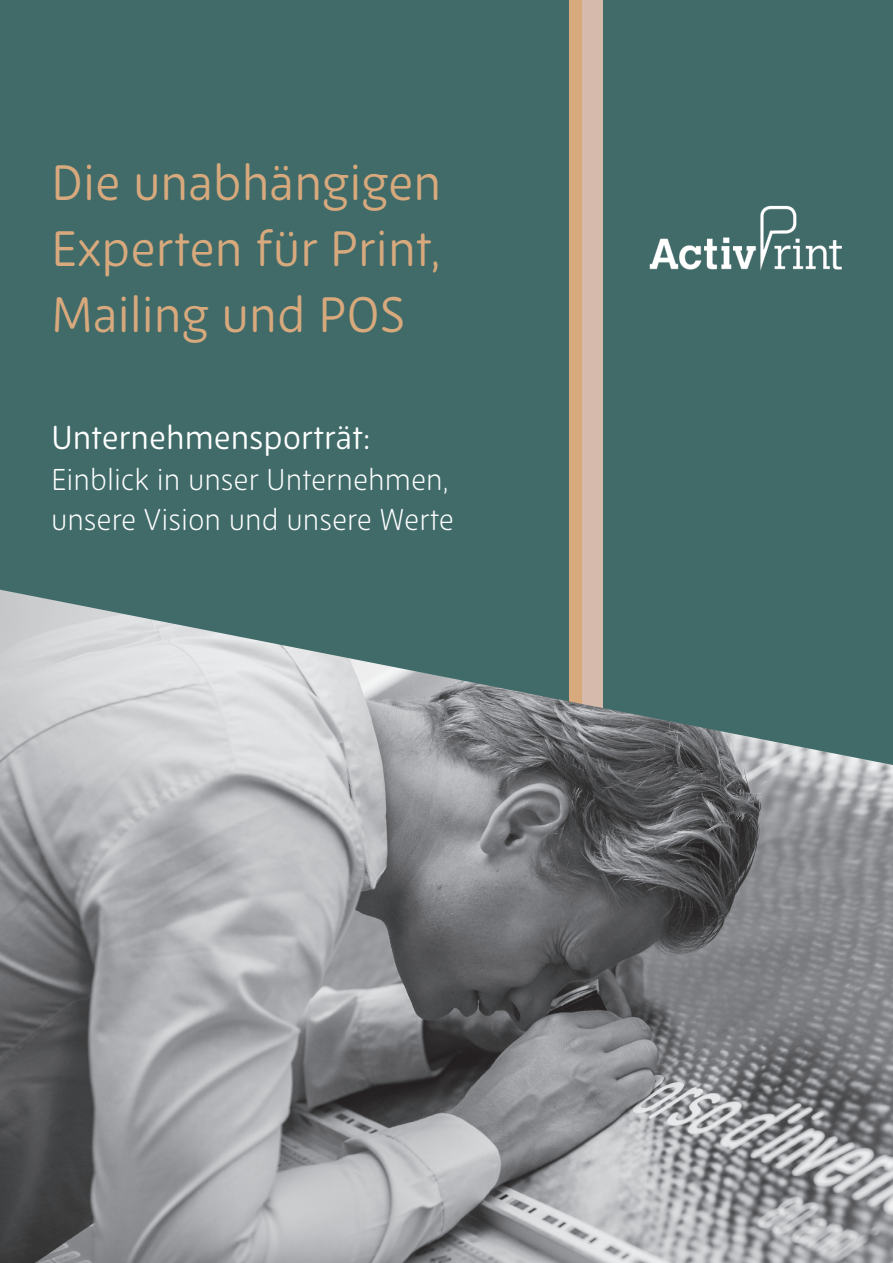
<style>
.page{position:relative;width:893px;height:1263px;background:#fff}
.page>*{position:absolute;margin:0;border:0;box-sizing:border-box;transform-origin:0 0}
.t1{font:49.5px/66px "New Zen";color:#d7a97d;text-align:justify}
.t2{font:33px "New Zen";color:#fff}
.t3{font:300 30px/40.5px "New Zen";color:#fff}
</style>
<div class="page">
<div style="left:0;top:0;width:893px;height:791px;background:#406b69"></div>
<div style="left:581px;top:0;width:22px;height:837px;background:#d6baab"></div>
<div style="left:569px;top:0;width:12px;height:837px;background:#d7a97d"></div>
<img style="left:649px;top:205px;width:193px;height:66px">
<img style="left:0;top:590px;width:893px;height:673px">
<h1 class="t1" style="left:51px;top:150px;width:392px">Die unabhängigen Experten für Print, Mailing und POS</h1>
<p class="t2" style="left:51px;top:419px;width:321px">Unternehmensporträt:</p>
<p class="t3" style="left:51px;top:459px;width:404px">Einblick in unser Unternehmen, unsere Vision und unsere Werte</p>
</div>
